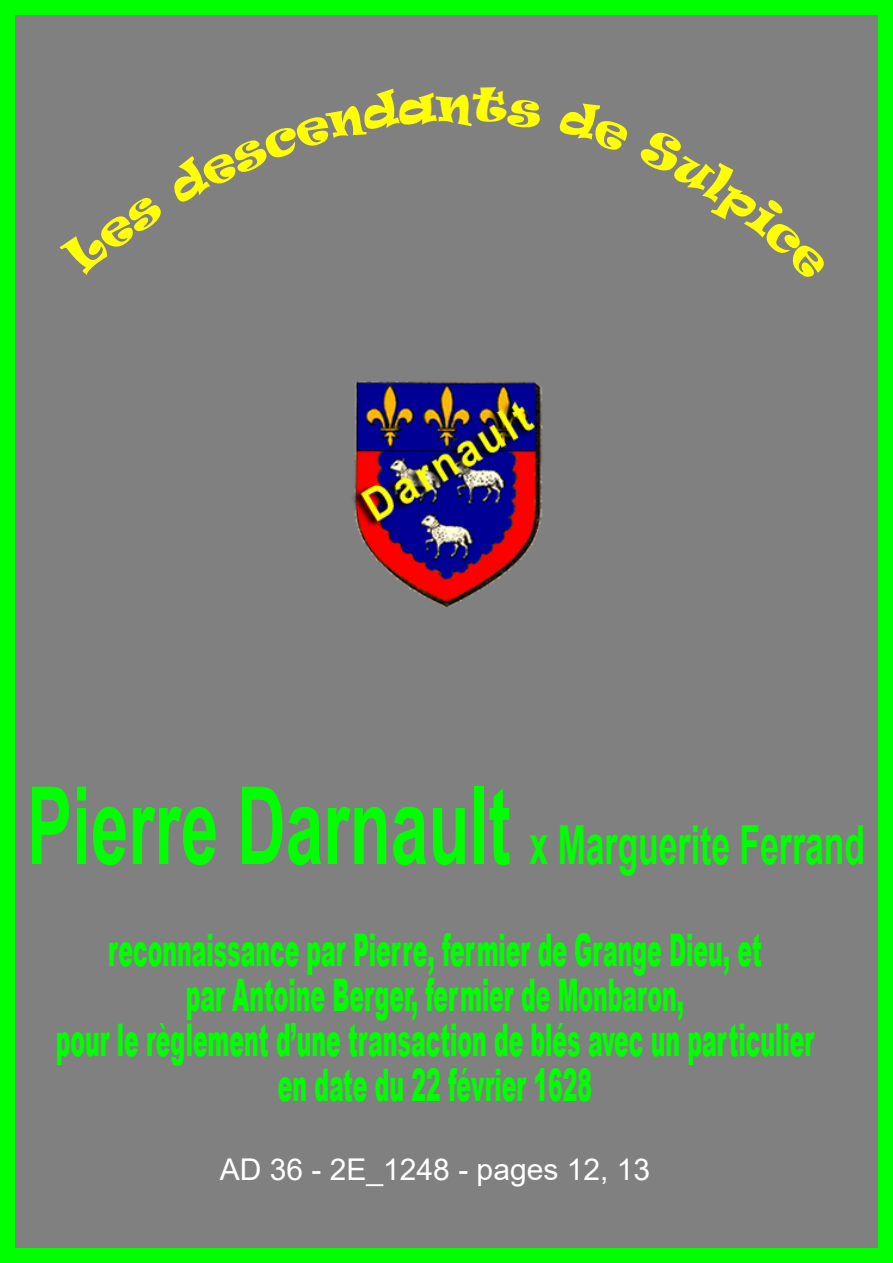
<style>
.page{position:relative;width:893px;height:1263px;background:#808080}
.page>*{position:absolute;margin:0;border:0;box-sizing:border-box;transform-origin:0 0}
.t1{font:700 54px "Arial";color:#0f0;scale:.62 1}
.t2{font:900 45px/45px "Arial";color:#0f0;text-align:center;scale:.49 1}
.t3{font:30px "Arial";color:#fff}
.s1{font-size:108px}
</style>
<div class="page">
<img style="left:352px;top:381px;width:190px;height:226px">
<img style="left:351px;top:400px;width:183px;height:129px">
<img style="left:359px;top:400px;width:177px;height:122px">
<div style="left:59px;top:86px;width:483px;height:191px;background:#808080"></div>
<div style="left:558px;top:96px;width:72px;height:57px;background:#808080"></div>
<div style="left:637px;top:127px;width:191px;height:155px;background:#808080"></div>
<p class="t1" style="left:27px;top:825px;width:1353px"><span class="s1">Pierre Darnault</span> x Marguerite Ferrand</p>
<p class="t2" style="left:56px;top:932px;width:1549px">reconnaissance par Pierre, fermier de Grange Dieu, et<br>par Antoine Berger, fermier de Monbaron,<br>pour le règlement d’une transaction de blés avec un particulier en date du 22 février 1628</p>
<p class="t3" style="left:220px;top:1158px;width:432px">AD 36 - 2E_1248 - pages 12, 13</p>
</div>
